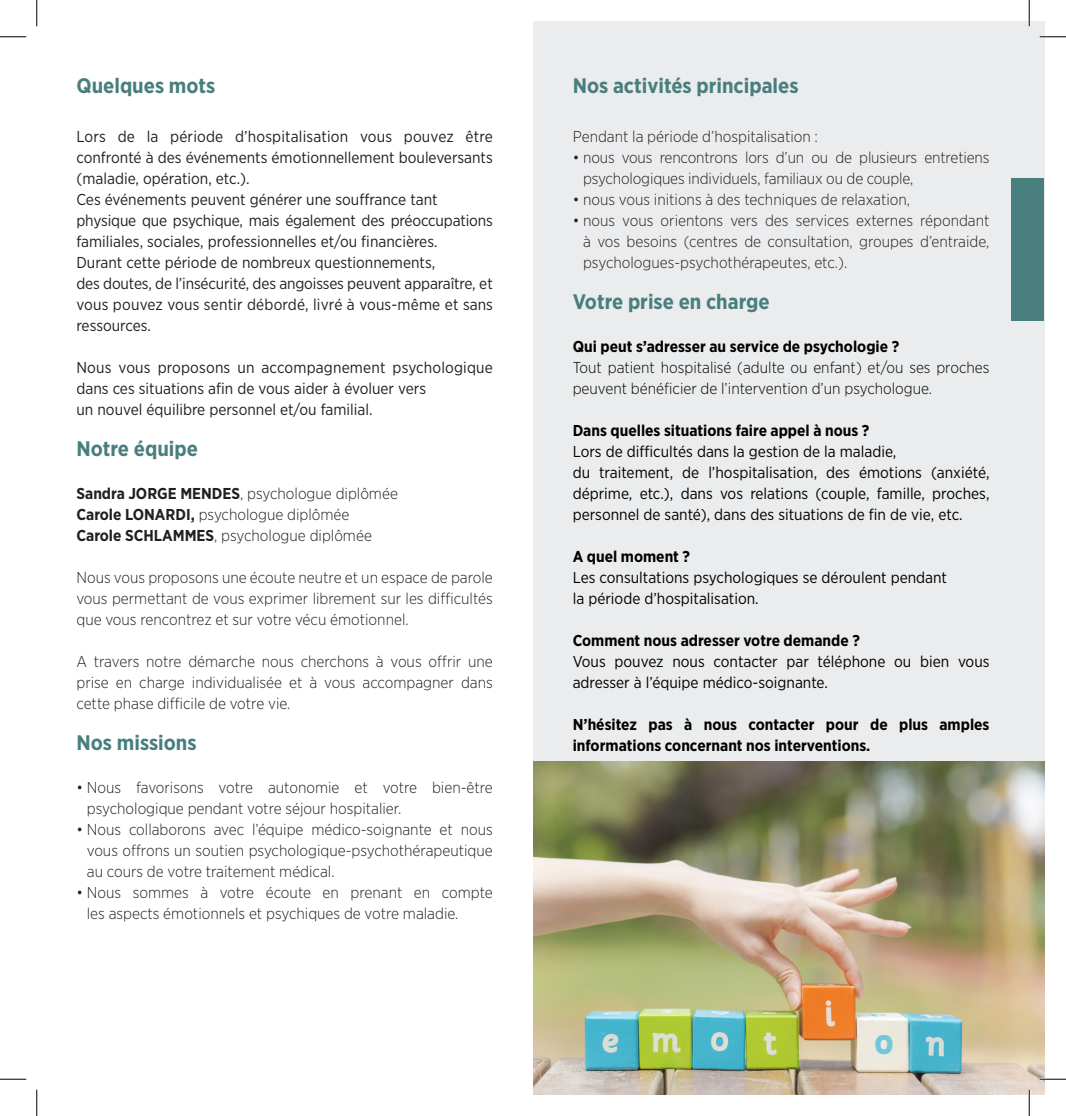
<style>
.page{position:relative;width:1066px;height:1116px;background:#fff}
.page>*{position:absolute;margin:0;border:0;box-sizing:border-box;transform-origin:0 0}
.t1{font:700 21px "Gotham Narrow";color:#487e7e}
.t2{font:300 15.75px/21px "Gotham Narrow";color:#231f20}
.t3{font:15.75px/21px "Gotham Narrow";color:#231f20}
.t4{font:15.75px/21px "Gotham Narrow";color:#000}
.t5{font:700 15.75px/21px "Gotham Narrow";color:#000}
.t6{font:300 15.75px/21px "Gotham Narrow";color:#000}
.s1{font-weight:700}
</style>
<div class="page">
<div style="left:533px;top:22px;width:511px;height:1071px;background:#ebeced"></div>
<div style="left:1011px;top:179px;width:33px;height:142px;background:#487e7e"></div>
<img style="left:533px;top:761px;width:511px;height:332px">
<hr style="left:1039px;top:36px;width:27px;height:2px;background:#fff">
<hr style="left:1039px;top:1077px;width:27px;height:3px;background:#fff">
<hr style="left:1028px;top:0;width:2px;height:26px;background:#fff">
<hr style="left:1028px;top:1089px;width:2px;height:26px;background:#fff">
<svg style="left:0;top:36px;width:26px;height:1px"></svg>
<svg style="left:1039px;top:36px;width:27px;height:1px"></svg>
<svg style="left:0;top:1078px;width:26px;height:1px"></svg>
<svg style="left:1039px;top:1078px;width:27px;height:1px"></svg>
<svg style="left:36px;top:0;width:1px;height:26px"></svg>
<svg style="left:36px;top:1089px;width:1px;height:26px"></svg>
<svg style="left:1029px;top:0;width:1px;height:26px"></svg>
<svg style="left:1029px;top:1089px;width:1px;height:26px"></svg>
<h1 class="t1" style="left:76px;top:72px;width:140px">Quelques mots</h1>
<p class="t3" style="left:76px;top:125px;width:418px">Lors de la période d’hospitalisation vous pouvez être confronté à des événements émotionnellement bouleversants (maladie, opération, etc.).<br>Ces événements peuvent générer une souffrance tant physique que psychique, mais également des préoccupations familiales, sociales, professionnelles et/ou financières.<br>Durant cette période de nombreux questionnements,<br>des doutes, de l’insécurité, des angoisses peuvent apparaître, et vous pouvez vous sentir débordé, livré à vous-même et sans ressources.</p>
<p class="t3" style="left:76px;top:356px;width:418px">Nous vous proposons un accompagnement psychologique dans ces situations afin de vous aider à évoluer vers<br>un nouvel équilibre personnel et/ou familial.</p>
<h1 class="t1" style="left:76px;top:435px;width:123px">Notre équipe</h1>
<p class="t2" style="left:76px;top:482px;width:323px"><span class="s1">Sandra JORGE MENDES</span>, psychologue diplômée<br><span class="s1">Carole LONARDI,</span> psychologue diplômée<br><span class="s1">Carole SCHLAMMES</span>, psychologue diplômée</p>
<p class="t2" style="left:76px;top:566px;width:418px;text-align:justify">Nous vous proposons une écoute neutre et un espace de parole vous permettant de vous exprimer librement sur les difficultés que vous rencontrez et sur votre vécu émotionnel.</p>
<p class="t2" style="left:76px;top:650px;width:418px;text-align:justify">A travers notre démarche nous cherchons à vous offrir une prise en charge individualisée et à vous accompagner dans cette phase difficile de votre vie.</p>
<h1 class="t1" style="left:76px;top:729px;width:122px">Nos missions</h1>
<p class="t2" style="left:87px;top:776px;width:407px;text-indent:-10px">• Nous favorisons votre autonomie et votre bien-être psychologique pendant votre séjour hospitalier.</p>
<p class="t2" style="left:87px;top:818px;width:407px;text-align:justify;text-indent:-10px">• Nous collaborons avec l’équipe médico-soignante et nous vous offrons un soutien psychologique-psychothérapeutique au cours de votre traitement médical.</p>
<p class="t2" style="left:87px;top:881px;width:407px;text-indent:-10px">• Nous sommes à votre écoute en prenant en compte les aspects émotionnels et psychiques de votre maladie.</p>
<h1 class="t1" style="left:572px;top:72px;width:227px">Nos activités principales</h1>
<p class="t2" style="left:572px;top:125px;width:247px">Pendant la période d’hospitalisation :</p>
<p class="t2" style="left:583px;top:146px;width:408px;text-indent:-10px">• nous vous rencontrons lors d’un ou de plusieurs entretiens psychologiques individuels, familiaux ou de couple,</p>
<p class="t2" style="left:572px;top:188px;width:339px">• nous vous initions à des techniques de relaxation,</p>
<p class="t2" style="left:583px;top:209px;width:408px;text-align:justify;text-indent:-10px">• nous vous orientons vers des services externes répondant à vos besoins (centres de consultation, groupes d’entraide, psychologues-psychothérapeutes, etc.).</p>
<h1 class="t1" style="left:572px;top:288px;width:198px">Votre prise en charge</h1>
<p class="t5" style="left:572px;top:336px;width:328px">Qui peut s’adresser au service de psychologie ?</p>
<p class="t6" style="left:572px;top:356px;width:418px">Tout patient hospitalisé (adulte ou enfant) et/ou ses proches peuvent bénéficier de l’intervention d’un psychologue.</p>
<p class="t5" style="left:572px;top:420px;width:298px">Dans quelles situations faire appel à nous ?</p>
<p class="t4" style="left:572px;top:440px;width:418px">Lors de difficultés dans la gestion de la maladie,<br>du traitement, de l’hospitalisation, des émotions (anxiété, déprime, etc.), dans vos relations (couple, famille, proches, personnel de santé), dans des situations de fin de vie, etc.</p>
<p class="t5" style="left:572px;top:546px;width:119px">A quel moment ?</p>
<p class="t4" style="left:572px;top:566px;width:376px">Les consultations psychologiques se déroulent pendant la période d’hospitalisation.</p>
<p class="t5" style="left:572px;top:630px;width:289px">Comment nous adresser votre demande ?</p>
<p class="t4" style="left:572px;top:650px;width:418px">Vous pouvez nous contacter par téléphone ou bien vous adresser à l’équipe médico-soignante.</p>
<p class="t5" style="left:572px;top:714px;width:418px">N’hésitez pas à nous contacter pour de plus amples informations concernant nos interventions.</p>
</div>
